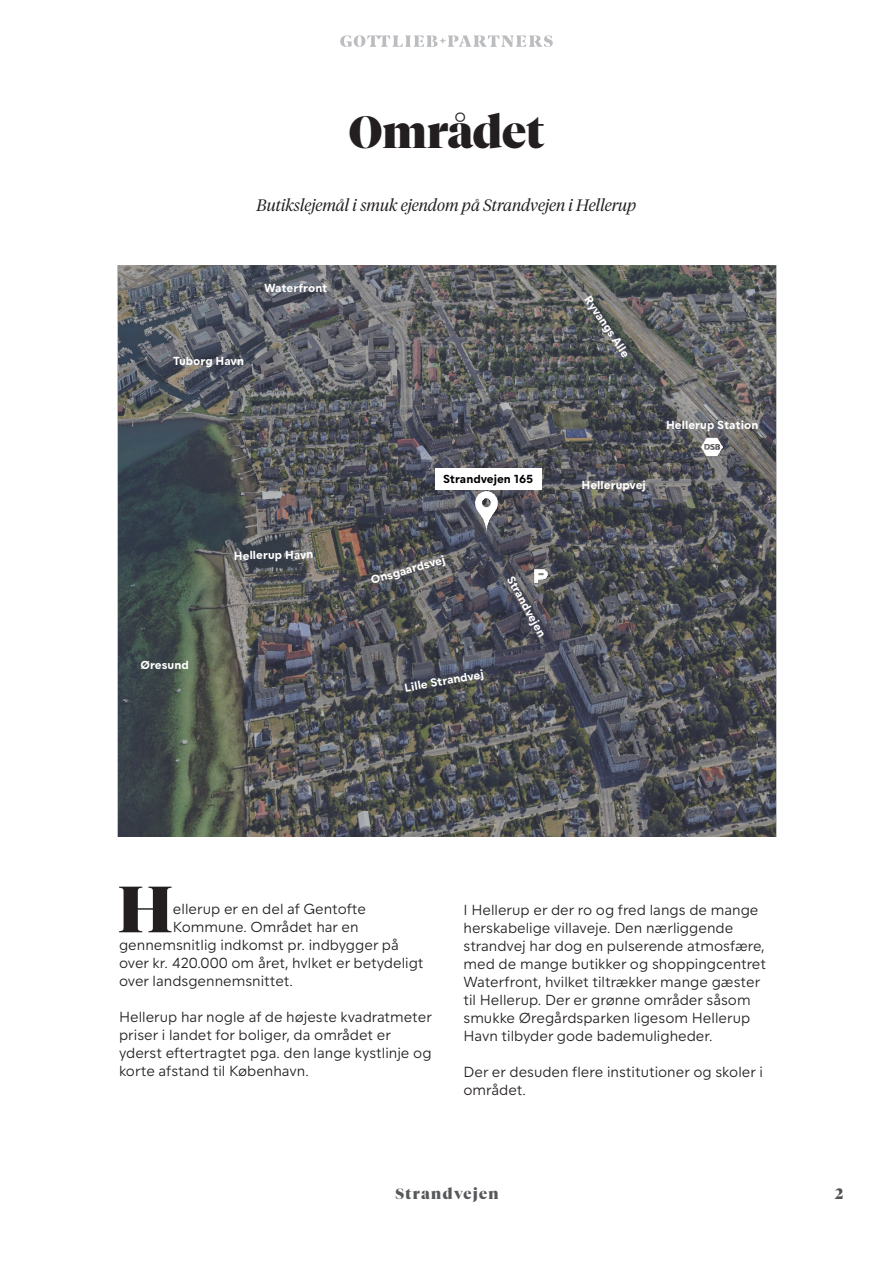
<style>
.page{position:relative;width:893px;height:1263px;background:#fff}
.page>*{position:absolute;margin:0;border:0;box-sizing:border-box;transform-origin:0 0}
.t1{font:900 65.1px "Tiempos Fine";color:#231f20}
.t2{font:900 45px "Tiempos Fine";color:#231f20}
.t3{font:italic 300 16.5px "Tiempos Headline";color:#231f20}
.t4{font:300 15px/18px "KP Sans";color:#231f20}
.t5{font:900 15px "Tiempos Fine";letter-spacing:.1em;color:#57585a}
.t6{font:900 15px "Tiempos Fine";color:#4f5252}
.t7{font:700 12px "KP Sans";color:#fff}
.t8{font:700 12px "KP Sans";color:#000001}
</style>
<div class="page">
<svg style="left:340px;top:35px;width:213px;height:12px"></svg>
<svg style="left:117px;top:266px;width:659px;height:571px;background:#56585b"></svg>
<img style="left:467px;top:492px;width:38px;height:38px">
<img style="left:534px;top:569px;width:14px;height:14px">
<img style="left:702px;top:436px;width:21px;height:21px">
<div style="left:435px;top:469px;width:106px;height:21px;background:#fff"></div>
<h2 class="t2" style="left:349px;top:105px;width:197px">Området</h2>
<p class="t3" style="left:257px;top:198px;width:381px">Butikslejemål i smuk ejendom på Strandvejen i Hellerup</p>
<p class="t7" style="left:264px;top:283px;width:65px">Waterfront</p>
<p class="t7" style="left:173px;top:356px;width:72px">Tuborg Havn</p>
<p class="t7" style="left:140px;top:661px;width:50px">Øresund</p>
<p class="t7" style="left:234px;top:551px;width:81px;rotate:-1deg">Hellerup Havn</p>
<p class="t8" style="left:443px;top:475px;width:91px">Strandvejen 165</p>
<p class="t7" style="left:370px;top:576px;width:78px;rotate:-16deg">Onsgaardsvej</p>
<p class="t7" style="left:404px;top:683px;width:82px;rotate:-10deg">Lille Strandvej</p>
<p class="t7" style="left:514px;top:574px;width:69px;rotate:61deg">Strandvejen</p>
<p class="t7" style="left:591px;top:294px;width:73px;rotate:56deg">Ryvangs Alle</p>
<p class="t7" style="left:581px;top:480px;width:66px">Hellerupvej</p>
<p class="t7" style="left:666px;top:420px;width:94px">Hellerup Station</p>
<h1 class="t1" style="left:118px;top:870px;width:57px">H</h1>
<p class="t4" style="left:173px;top:899px;width:195px">ellerup er en del af Gentofte</p>
<p class="t4" style="left:173px;top:917px;width:187px">Kommune. Området har en</p>
<p class="t4" style="left:119px;top:935px;width:281px">gennemsnitlig indkomst pr. indbygger på</p>
<p class="t4" style="left:119px;top:953px;width:306px">over kr. 420.000 om året, hvlket er betydeligt</p>
<p class="t4" style="left:119px;top:971px;width:175px">over landsgennemsnittet.</p>
<p class="t4" style="left:119px;top:1007px;width:314px">Hellerup har nogle af de højeste kvadratmeter priser i landet for boliger, da området er yderst eftertragtet pga. den lange kystlinje og korte afstand til København.</p>
<p class="t4" style="left:463px;top:900px;width:304px">I Hellerup er der ro og fred langs de mange herskabelige villaveje. Den nærliggende strandvej har dog en pulserende atmosfære, med de mange butikker og shoppingcentret Waterfront, hvilket tiltrækker mange gæster til Hellerup. Der er grønne områder såsom smukke Øregårdsparken ligesom Hellerup Havn tilbyder gode bademuligheder.</p>
<p class="t4" style="left:463px;top:1062px;width:301px">Der er desuden flere institutioner og skoler i området.</p>
<p class="t5" style="left:395px;top:1187px;width:105px">Strandvejen</p>
<p class="t6" style="left:835px;top:1185px;width:10px">2</p>
</div>
